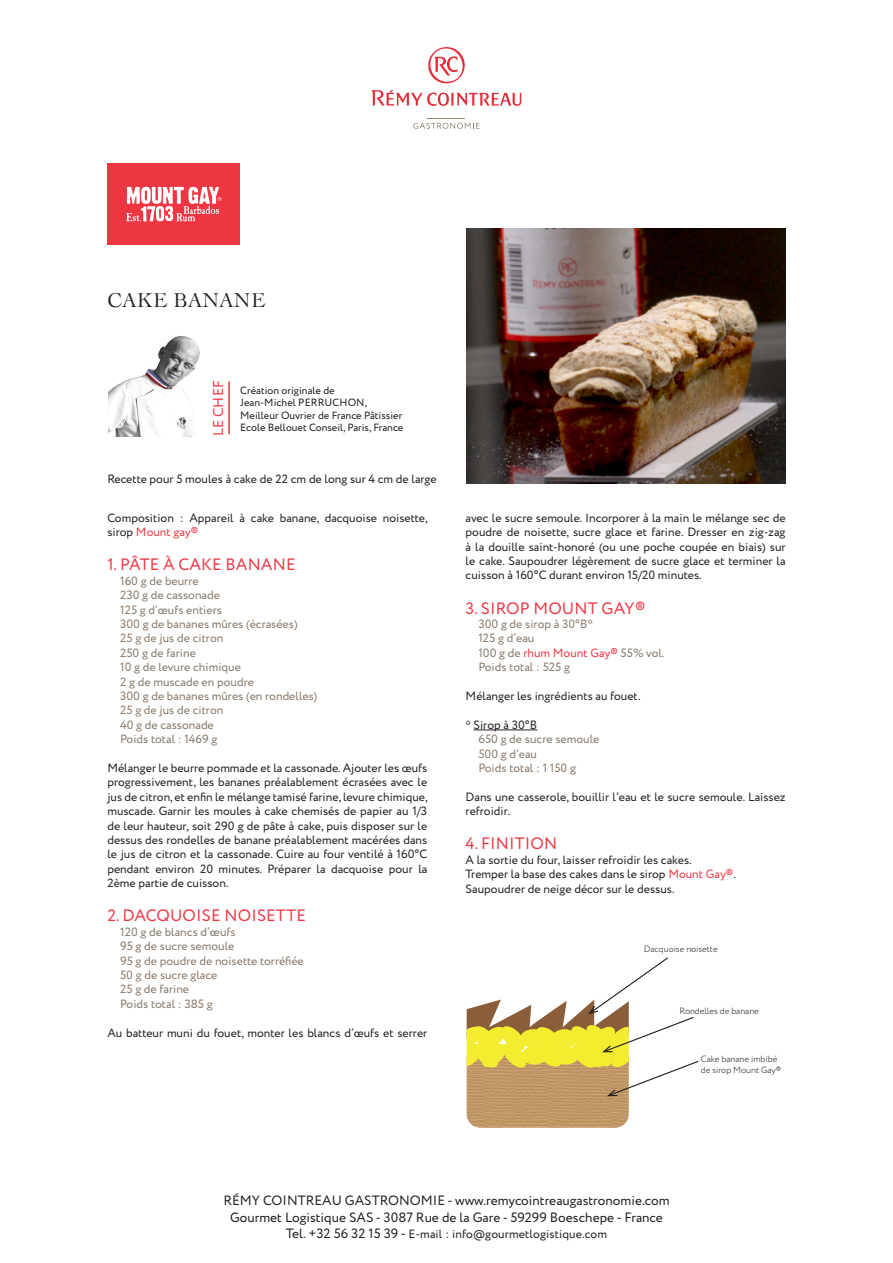
<style>
.page{position:relative;width:893px;height:1263px;background:#fff}
.page>*{position:absolute;margin:0;border:0;box-sizing:border-box;transform-origin:0 0}
.TITRE_RECETTE{font:19.5px "Le Cochin BQ";letter-spacing:.01em;color:#231f20}
.TITRE_PARAGRAPHE{font:16.5px "Circe";letter-spacing:.01em;color:#ee3643}
.TITRE_PARAGRAPHE-2{font:14.25px "Circe";letter-spacing:.01em;color:#ee3643}
.t1{font:13.5px/16.2px "Circe";color:#231f20;text-align:center}
.TEXTE{font:12px/14.4px "Circe";color:#231f20}
.INGREDIENTS{font:12px "Circe";color:#897869}
.CHEF{font:10.5px "Circe";color:#1e1c1c}
.t2{font:300 9px/10.8px "Circe";letter-spacing:-.01em;color:#231f20}
.s1{color:#ee3643}
.s2{font-size:13.5px}
</style>
<div class="page">
<svg style="left:372px;top:90px;width:149px;height:16px"></svg>
<svg style="left:428px;top:47px;width:37px;height:36px"></svg>
<hr style="left:428px;top:118px;width:37px;height:1px;background:#918273">
<svg style="left:413px;top:123px;width:67px;height:6px"></svg>
<div style="left:107px;top:164px;width:133px;height:81px;background:#ee3643"></div>
<svg style="left:126px;top:187px;width:96px;height:35px"></svg>
<hr style="left:473px;top:730px;width:64px;height:1px;background:#231f20">
<hr style="left:228px;top:382px;width:2px;height:52px;background:#ee3643">
<img style="left:109px;top:336px;width:91px;height:100px">
<img style="left:467px;top:1096px;width:162px;height:32px">
<svg style="left:467px;top:957px;width:232px;height:139px"></svg>
<img style="left:466px;top:229px;width:320px;height:255px">
<p class="TITRE_RECETTE" style="left:107px;top:289px;width:160px">CAKE BANANE</p>
<p class="TITRE_PARAGRAPHE-2" style="left:209px;top:436px;width:58px;rotate:-90deg">LE CHEF</p>
<p class="CHEF" style="left:240px;top:383px;width:96px">Création originale de</p>
<p class="CHEF" style="left:240px;top:396px;width:128px">Jean-Michel PERRUCHON,</p>
<p class="CHEF" style="left:240px;top:408px;width:164px">Meilleur Ouvrier de France Pâtissier</p>
<p class="CHEF" style="left:240px;top:421px;width:165px">Ecole Bellouet Conseil, Paris, France</p>
<p class="TEXTE" style="left:107px;top:472px;width:331px">Recette pour 5 moules à cake de 22 cm de long sur 4 cm de large</p>
<p class="TEXTE" style="left:107px;top:511px;width:322px">Composition : Appareil à cake banane, dacquoise noisette, sirop <span class="s1">Mount gay®</span></p>
<p class="TITRE_PARAGRAPHE" style="left:107px;top:554px;width:190px">1. PÂTE À CAKE BANANE</p>
<p class="INGREDIENTS" style="left:120px;top:573px;width:80px">160 g de beurre</p>
<p class="INGREDIENTS" style="left:120px;top:587px;width:101px">230 g de cassonade</p>
<p class="INGREDIENTS" style="left:120px;top:601px;width:103px">125 g d’œufs entiers</p>
<p class="INGREDIENTS" style="left:120px;top:616px;width:179px">300 g de bananes mûres (écrasées)</p>
<p class="INGREDIENTS" style="left:120px;top:630px;width:105px">25 g de jus de citron</p>
<p class="INGREDIENTS" style="left:120px;top:645px;width:77px">250 g de farine</p>
<p class="INGREDIENTS" style="left:120px;top:659px;width:122px">10 g de levure chimique</p>
<p class="INGREDIENTS" style="left:120px;top:673px;width:135px">2 g de muscade en poudre</p>
<p class="INGREDIENTS" style="left:120px;top:688px;width:199px">300 g de bananes mûres (en rondelles)</p>
<p class="INGREDIENTS" style="left:120px;top:702px;width:105px">25 g de jus de citron</p>
<p class="INGREDIENTS" style="left:120px;top:717px;width:95px">40 g de cassonade</p>
<p class="INGREDIENTS" style="left:120px;top:731px;width:99px">Poids total : 1469 g</p>
<p class="TEXTE" style="left:107px;top:761px;width:322px;text-align:justify">Mélanger le beurre pommade et la cassonade. Ajouter les œufs progressivement, les bananes préalablement écrasées avec le jus de citron, et enfin le mélange tamisé farine, levure chimique, muscade. Garnir les moules à cake chemisés de papier au 1/3 de leur hauteur, soit 290 g de pâte à cake, puis disposer sur le dessus des rondelles de banane préalablement macérées dans le jus de citron et la cassonade. Cuire au four ventilé à 160°C pendant environ 20 minutes. Préparer la dacquoise pour la 2ème partie de cuisson.</p>
<p class="TITRE_PARAGRAPHE" style="left:107px;top:905px;width:200px">2. DACQUOISE NOISETTE</p>
<p class="INGREDIENTS" style="left:120px;top:924px;width:117px">120 g de blancs d’œufs</p>
<p class="INGREDIENTS" style="left:120px;top:938px;width:116px">95 g de sucre semoule</p>
<p class="INGREDIENTS" style="left:120px;top:952px;width:185px">95 g de poudre de noisette torréfiée</p>
<p class="INGREDIENTS" style="left:120px;top:967px;width:99px">50 g de sucre glace</p>
<p class="INGREDIENTS" style="left:120px;top:981px;width:71px">25 g de farine</p>
<p class="INGREDIENTS" style="left:120px;top:996px;width:94px">Poids total : 385 g</p>
<p class="TEXTE" style="left:107px;top:1026px;width:321px">Au batteur muni du fouet, monter les blancs d’œufs et serrer</p>
<p class="TEXTE" style="left:466px;top:511px;width:322px;text-align:justify">avec le sucre semoule. Incorporer à la main le mélange sec de poudre de noisette, sucre glace et farine. Dresser en zig-zag à la douille saint-honoré (ou une poche coupée en biais) sur le cake. Saupoudrer légèrement de sucre glace et terminer la cuisson à 160°C durant environ 15/20 minutes.</p>
<p class="TITRE_PARAGRAPHE" style="left:466px;top:597px;width:181px">3. SIROP MOUNT GAY®</p>
<p class="INGREDIENTS" style="left:478px;top:616px;width:116px">300 g de sirop à 30°B*</p>
<p class="INGREDIENTS" style="left:478px;top:630px;width:58px">125 g d’eau</p>
<p class="INGREDIENTS" style="left:478px;top:645px;width:188px">100 g de <span class="s1">rhum Mount Gay®</span> 55% vol.</p>
<p class="INGREDIENTS" style="left:478px;top:659px;width:93px">Poids total : 525 g</p>
<p class="TEXTE" style="left:466px;top:689px;width:176px">Mélanger les ingrédients au fouet.</p>
<p class="TEXTE" style="left:466px;top:718px;width:73px">* Sirop à 30°B</p>
<p class="INGREDIENTS" style="left:478px;top:731px;width:123px">650 g de sucre semoule</p>
<p class="INGREDIENTS" style="left:478px;top:745px;width:60px">500 g d’eau</p>
<p class="INGREDIENTS" style="left:478px;top:760px;width:99px">Poids total : 1 150 g</p>
<p class="TEXTE" style="left:466px;top:790px;width:321px">Dans une casserole, bouillir l’eau et le sucre semoule. Laissez refroidir.</p>
<p class="TITRE_PARAGRAPHE" style="left:466px;top:833px;width:93px">4. FINITION</p>
<p class="TEXTE" style="left:466px;top:853px;width:228px">A la sortie du four, laisser refroidir les cakes.</p>
<p class="TEXTE" style="left:466px;top:867px;width:272px">Tremper la base des cakes dans le sirop <span class="s1">Mount Gay®</span>.</p>
<p class="TEXTE" style="left:466px;top:882px;width:210px">Saupoudrer de neige décor sur le dessus.</p>
<p class="t2" style="left:644px;top:944px;width:75px">Dacquoise noisette</p>
<p class="t2" style="left:679px;top:1006px;width:81px">Rondelles de banane</p>
<p class="t2" style="left:701px;top:1054px;width:82px">Cake banane imbibé de sirop Mount Gay®</p>
<p class="t1" style="left:223px;top:1193px;width:448px">RÉMY COINTREAU GASTRONOMIE - www.remycointreaugastronomie.com<br>Gourmet Logistique SAS - 3087 Rue de la Gare - 59299 Boeschepe - France</p>
<p class="TEXTE" style="left:286px;top:1227px;width:322px"><span class="s2">Tel. +32 56 32 15 39 -</span> E-mail : info@gourmetlogistique.com</p>
</div>
